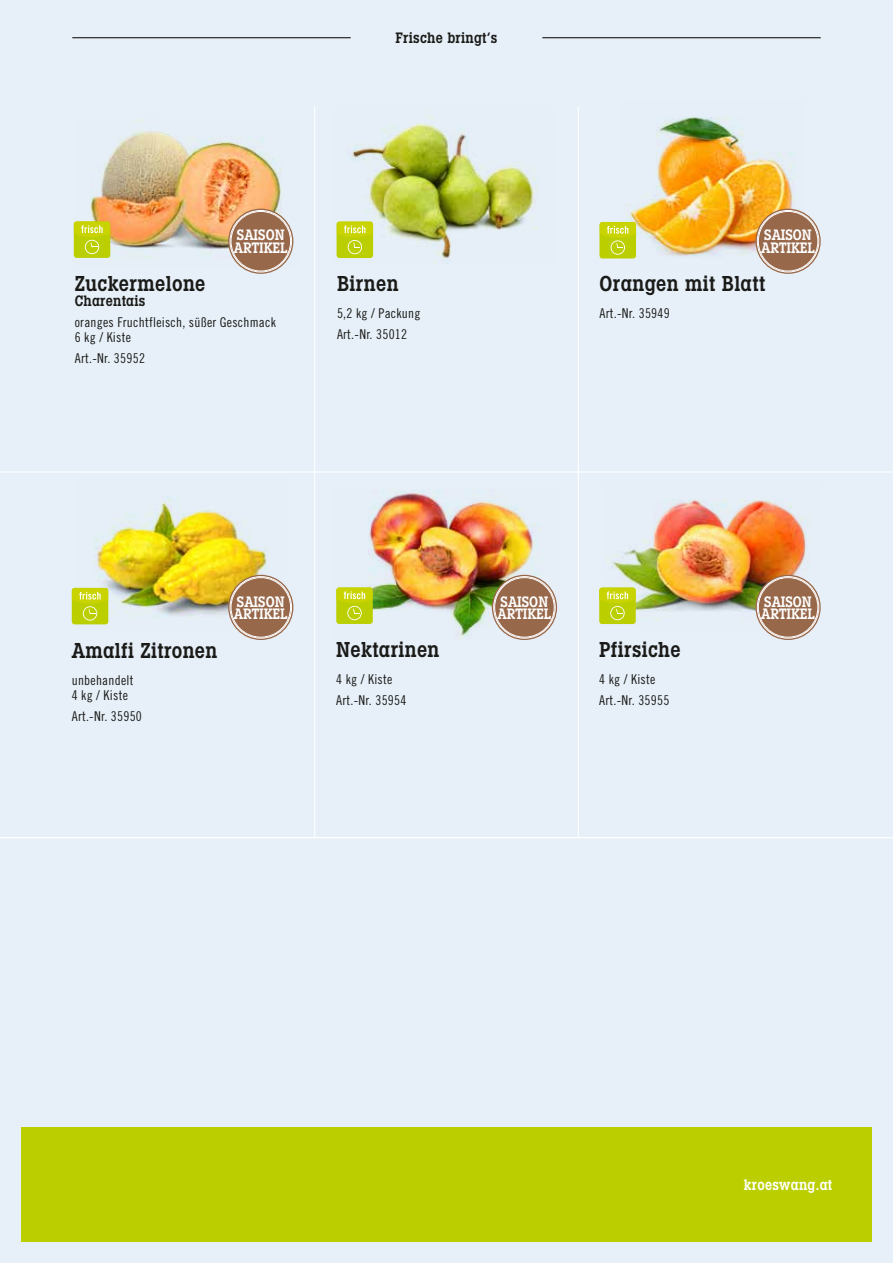
<style>
.page{position:relative;width:893px;height:1263px;background:#e7f0f8}
.page>*{position:absolute;margin:0;border:0;box-sizing:border-box;transform-origin:0 0}
.t1{font:600 condensed 22.5px "Lubalin Graph EF";letter-spacing:.02em;color:#1a1a18}
.t2{font:600 condensed 15.75px/12.8px "Lubalin Graph EF";color:#fff}
.t3{font:600 condensed 15.75px "Lubalin Graph EF";letter-spacing:.02em;color:#1a1a18}
.t4{font:600 condensed 15.75px "Lubalin Graph EF";letter-spacing:.02em;color:#fff}
.t5{font:13.5px/21px "Trade Gothic Cond Eighteen";letter-spacing:.02em;color:#1a1a18}
</style>
<div class="page">
<hr style="left:0;top:471px;width:893px;height:2px;background:#fff">
<hr style="left:314px;top:106px;width:1px;height:1157px;background:#fff">
<hr style="left:578px;top:106px;width:1px;height:1157px;background:#fff">
<hr style="left:72px;top:37px;width:279px;height:1px;background:#1a1a18">
<hr style="left:542px;top:37px;width:279px;height:1px;background:#1a1a18">
<div style="left:0;top:838px;width:893px;height:425px;background:#e7f0f8"></div>
<img style="left:74px;top:120px;width:220px;height:148px">
<img style="left:91px;top:132px;width:56px;height:113px">
<div style="left:74px;top:221px;width:36px;height:37px;background:#bbcf00;border-radius:3px"></div>
<svg style="left:74px;top:221px;width:36px;height:33px"></svg>
<img style="left:336px;top:116px;width:202px;height:147px">
<img style="left:354px;top:125px;width:166px;height:131px">
<div style="left:337px;top:221px;width:36px;height:37px;background:#bbcf00;border-radius:3px"></div>
<svg style="left:337px;top:221px;width:36px;height:33px"></svg>
<img style="left:622px;top:117px;width:180px;height:142px">
<img style="left:669px;top:118px;width:26px;height:7px">
<div style="left:599px;top:222px;width:37px;height:36px;background:#bbcf00;border-radius:3px"></div>
<svg style="left:599px;top:222px;width:37px;height:33px"></svg>
<img style="left:77px;top:498px;width:212px;height:131px">
<img style="left:98px;top:503px;width:65px;height:85px">
<div style="left:72px;top:588px;width:36px;height:36px;background:#bbcf00;border-radius:3px"></div>
<svg style="left:72px;top:588px;width:36px;height:33px"></svg>
<img style="left:373px;top:489px;width:185px;height:150px">
<img style="left:368px;top:495px;width:34px;height:107px">
<div style="left:336px;top:587px;width:37px;height:37px;background:#bbcf00;border-radius:3px"></div>
<svg style="left:336px;top:587px;width:37px;height:33px"></svg>
<img style="left:612px;top:499px;width:206px;height:127px">
<img style="left:613px;top:502px;width:79px;height:81px">
<div style="left:599px;top:587px;width:37px;height:37px;background:#bbcf00;border-radius:3px"></div>
<svg style="left:599px;top:587px;width:37px;height:33px"></svg>
<div style="left:228px;top:209px;width:65px;height:65px;background:#98684b;border-radius:50%"></div>
<div style="left:230px;top:210px;width:62px;height:62px;border:1px solid #fff;border-radius:50%"></div>
<div style="left:231px;top:211px;width:60px;height:60px;border:1px solid #fff;border-radius:50%"></div>
<div style="left:228px;top:575px;width:65px;height:65px;background:#98684b;border-radius:50%"></div>
<div style="left:230px;top:576px;width:62px;height:62px;border:1px solid #fff;border-radius:50%"></div>
<div style="left:231px;top:577px;width:60px;height:60px;border:1px solid #fff;border-radius:50%"></div>
<div style="left:492px;top:575px;width:65px;height:65px;background:#98684b;border-radius:50%"></div>
<div style="left:493px;top:576px;width:62px;height:62px;border:1px solid #fff;border-radius:50%"></div>
<div style="left:494px;top:577px;width:60px;height:60px;border:1px solid #fff;border-radius:50%"></div>
<div style="left:755px;top:575px;width:66px;height:65px;background:#98684b;border-radius:50%"></div>
<div style="left:757px;top:576px;width:62px;height:62px;border:1px solid #fff;border-radius:50%"></div>
<div style="left:758px;top:577px;width:60px;height:60px;border:1px solid #fff;border-radius:50%"></div>
<div style="left:755px;top:209px;width:66px;height:65px;background:#98684b;border-radius:50%"></div>
<div style="left:757px;top:210px;width:62px;height:62px;border:1px solid #fff;border-radius:50%"></div>
<div style="left:758px;top:211px;width:60px;height:60px;border:1px solid #fff;border-radius:50%"></div>
<div style="left:21px;top:1127px;width:851px;height:115px;background:#bbcf00"></div>
<hr style="left:0;top:837px;width:893px;height:1px;background:#fff">
<p class="t3" style="left:396px;top:28px;width:103px">Frische bringt‘s</p>
<p class="t2" style="left:234px;top:229px;width:55px">SAISON<br>ARTIKEL</p>
<h1 class="t1" style="left:75px;top:270px;width:132px">Zuckermelone</h1>
<p class="t3" style="left:75px;top:291px;width:72px">Charentais</p>
<p class="t5" style="left:75px;top:314px;width:203px;line-height:15px">oranges Fruchtfleisch, süßer Geschmack<br>6 kg / Kiste</p>
<p class="t5" style="left:75px;top:347px;width:72px">Art.-Nr. 35952</p>
<h1 class="t1" style="left:337px;top:270px;width:63px">Birnen</h1>
<p class="t5" style="left:337px;top:302px;width:85px">5,2 kg / Packung<br>Art.-Nr. 35012</p>
<p class="t2" style="left:761px;top:229px;width:55px">SAISON<br>ARTIKEL</p>
<h1 class="t1" style="left:600px;top:270px;width:167px">Orangen mit Blatt</h1>
<p class="t5" style="left:600px;top:303px;width:72px">Art.-Nr. 35949</p>
<h1 class="t1" style="left:72px;top:637px;width:147px">Amalfi Zitronen</h1>
<p class="t5" style="left:72px;top:672px;width:63px;line-height:15px">unbehandelt<br>4 kg / Kiste</p>
<p class="t5" style="left:72px;top:705px;width:72px">Art.-Nr. 35950</p>
<p class="t2" style="left:234px;top:595px;width:55px">SAISON<br>ARTIKEL</p>
<p class="t2" style="left:497px;top:595px;width:55px">SAISON<br>ARTIKEL</p>
<p class="t2" style="left:761px;top:595px;width:55px">SAISON<br>ARTIKEL</p>
<h1 class="t1" style="left:336px;top:636px;width:105px">Nektarinen</h1>
<p class="t5" style="left:336px;top:668px;width:72px">4 kg / Kiste<br>Art.-Nr. 35954</p>
<h1 class="t1" style="left:599px;top:636px;width:83px">Pfirsiche</h1>
<p class="t5" style="left:599px;top:668px;width:72px">4 kg / Kiste<br>Art.-Nr. 35955</p>
<p class="t4" style="left:744px;top:1175px;width:90px">kroeswang.at</p>
</div>
